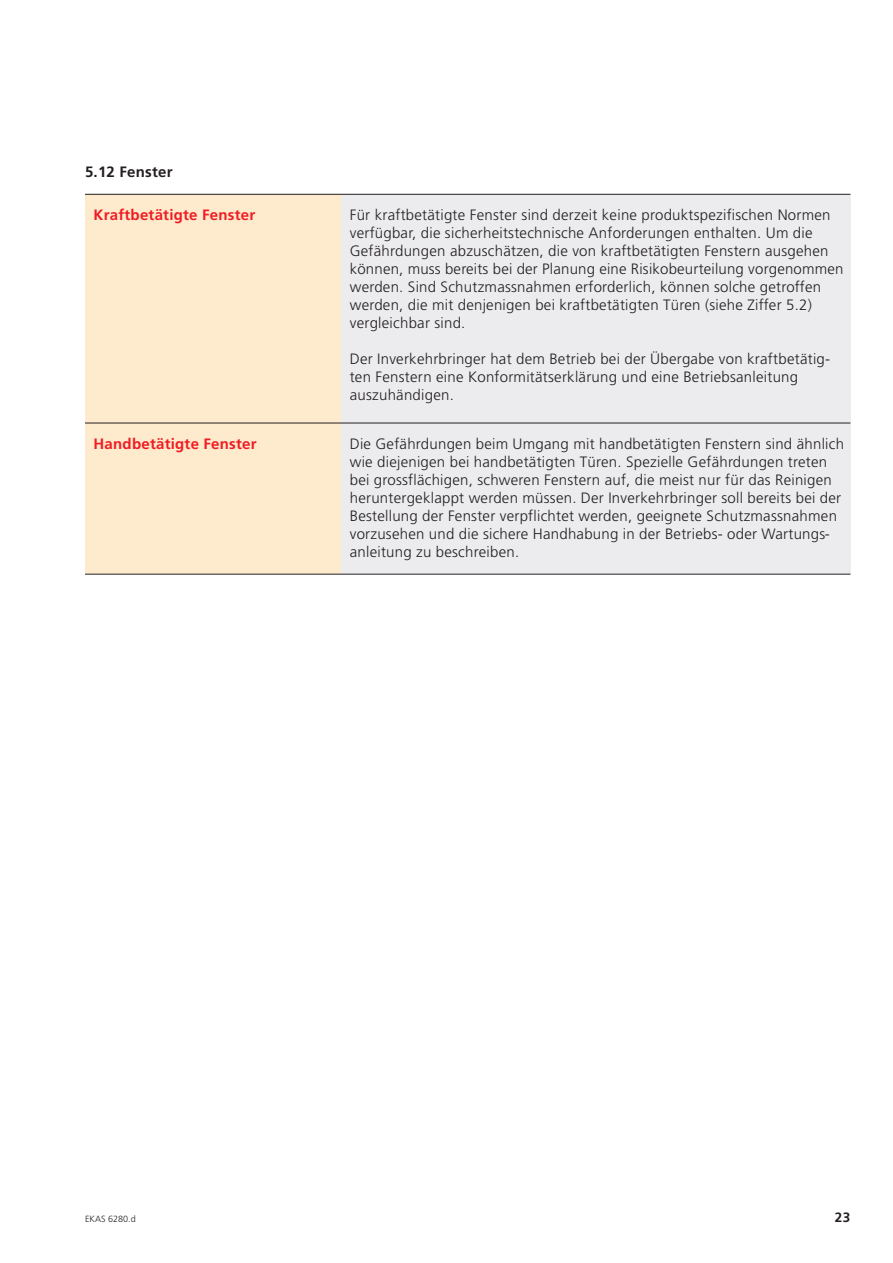
<style>
.page{position:relative;width:893px;height:1263px;background:#fff}
.page>*{position:absolute;margin:0;border:0;box-sizing:border-box;transform-origin:0 0}
.t1{font:300 15px/18px "Frutiger";letter-spacing:.015em;color:#231f20}
.t2{font:700 15px "Frutiger";letter-spacing:.015em;color:#ee1d23}
.t3{font:700 15px "Frutiger";letter-spacing:.015em;color:#231f20}
.t4{font:700 13.5px "Frutiger";color:#231f20}
.t5{font:300 9px "Frutiger";letter-spacing:.005em;color:#231f20}
</style>
<div class="page">
<div style="left:85px;top:194px;width:256px;height:380px;background:#feeacc"></div>
<div style="left:341px;top:195px;width:509px;height:379px;background:#ececee"></div>
<hr style="left:85px;top:194px;width:765px;height:1px;background:#231f20">
<hr style="left:85px;top:423px;width:765px;height:1px;background:#231f20">
<hr style="left:85px;top:574px;width:765px;height:1px;background:#231f20">
<p class="t3" style="left:85px;top:163px;width:89px">5.12 Fenster</p>
<p class="t2" style="left:94px;top:206px;width:163px">Kraftbetätigte Fenster</p>
<p class="t2" style="left:94px;top:435px;width:165px">Handbetätigte Fenster</p>
<p class="t1" style="left:350px;top:207px;width:495px">Für kraftbetätigte Fenster sind derzeit keine produktspezifischen Normen verfügbar, die sicherheitstechnische Anforderungen enthalten. Um die Gefährdungen abzuschätzen, die von kraftbetätigten Fenstern ausgehen können, muss bereits bei der Planung eine Risikobeurteilung vorgenommen werden. Sind Schutzmassnahmen erforderlich, können solche getroffen werden, die mit denjenigen bei kraftbetätigten Türen (siehe Ziffer 5.2) vergleichbar sind.</p>
<p class="t1" style="left:350px;top:351px;width:482px">Der Inverkehrbringer hat dem Betrieb bei der Übergabe von kraftbetätig&shy;ten Fenstern eine Konformitätserklärung und eine Betriebsanleitung auszuhändigen.</p>
<p class="t1" style="left:350px;top:436px;width:496px">Die Gefährdungen beim Umgang mit handbetätigten Fenstern sind ähnlich wie diejenigen bei handbetätigten Türen. Spezielle Gefährdungen treten bei gross flächigen, schweren Fenstern auf, die meist nur für das Reinigen heruntergeklappt werden müssen. Der Inverkehrbringer soll bereits bei der Bestellung der Fenster verpflichtet werden, geeignete Schutzmassnahmen vorzusehen und die sichere Handhabung in der Betriebs- oder Wartungs&shy;anleitung zu beschreiben.</p>
<p class="t5" style="left:85px;top:1215px;width:52px">EKAS 6280.d</p>
<p class="t4" style="left:835px;top:1209px;width:17px">23</p>
</div>
